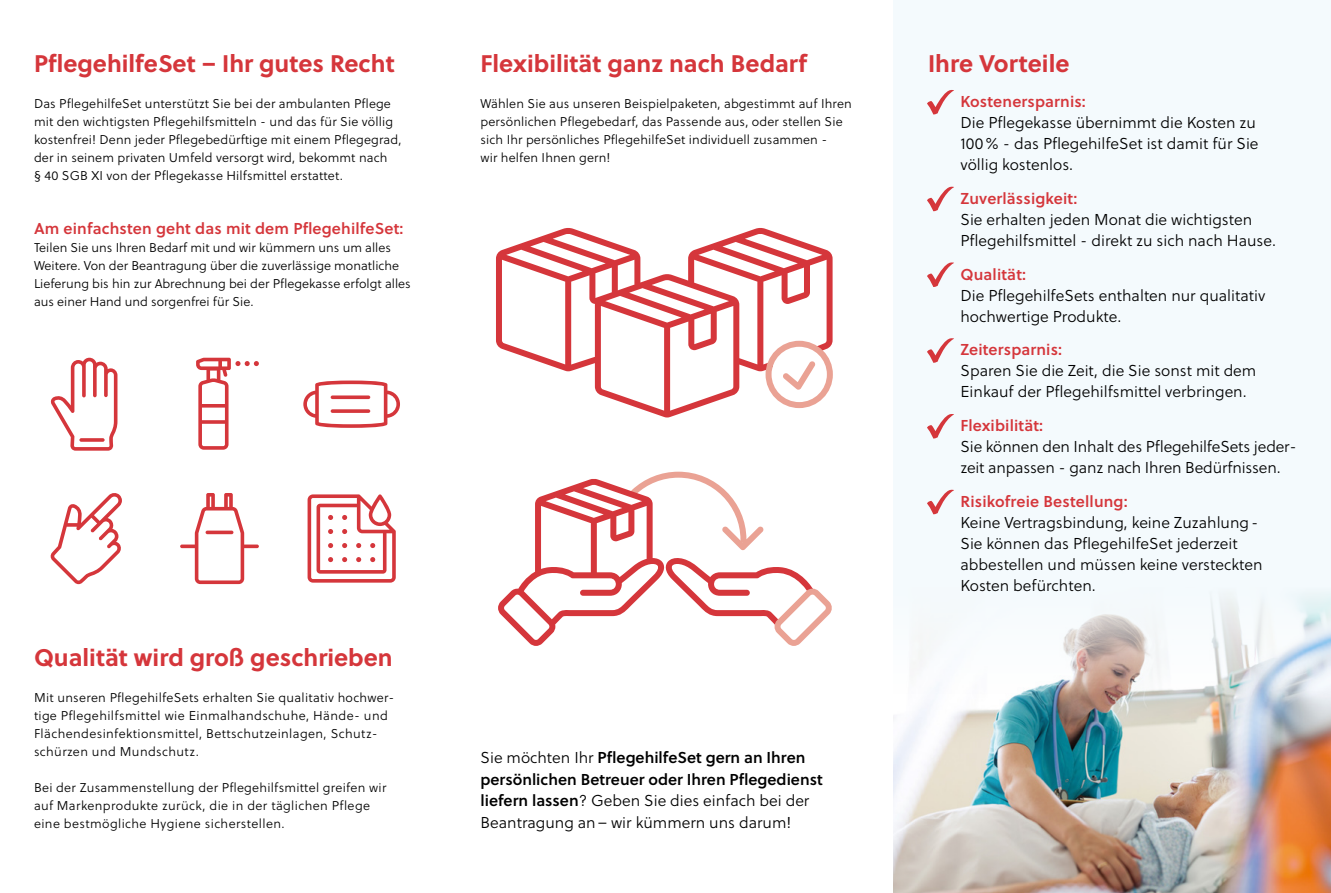
<style>
.page{position:relative;width:1331px;height:893px;background:#fff}
.page>*{position:absolute;margin:0;border:0;box-sizing:border-box;transform-origin:0 0}
.t1{font:700 24px "Soleil";color:#d5363b}
.t2{font:15.75px/21px "Soleil Lt";color:#000}
.t3{font:15.75px "Soleil Sb";letter-spacing:.01em;color:#d5363b}
.t4{font:15.75px/21.8px "Soleil Sb";color:#000}
.t5{font:12.75px/18px "Soleil Lt";letter-spacing:.01em;color:#000}
.t6{font:12.75px/18px "Soleil Lt";letter-spacing:.03em;color:#000}
.s1{font-family:"Soleil Lt"}
.s2{font-family:"Soleil Sb"}
</style>
<div class="page">
<div style="left:893px;top:0;width:438px;height:893px;background:#f4fafd"></div>
<img style="left:893px;top:596px;width:438px;height:297px">
<svg style="left:927px;top:90px;width:27px;height:25px"></svg>
<svg style="left:927px;top:187px;width:27px;height:24px"></svg>
<svg style="left:927px;top:262px;width:27px;height:25px"></svg>
<svg style="left:927px;top:338px;width:27px;height:25px"></svg>
<svg style="left:927px;top:414px;width:27px;height:25px"></svg>
<svg style="left:927px;top:490px;width:27px;height:24px"></svg>
<svg style="left:51px;top:358px;width:66px;height:93px"></svg>
<svg style="left:196px;top:358px;width:63px;height:92px"></svg>
<svg style="left:303px;top:380px;width:97px;height:48px"></svg>
<svg style="left:50px;top:493px;width:72px;height:91px"></svg>
<svg style="left:180px;top:493px;width:79px;height:91px"></svg>
<svg style="left:308px;top:494px;width:88px;height:89px"></svg>
<svg style="left:496px;top:228px;width:337px;height:189px"></svg>
<svg style="left:765px;top:341px;width:68px;height:67px"></svg>
<svg style="left:648px;top:472px;width:61px;height:7px"></svg>
<svg style="left:498px;top:479px;width:315px;height:167px"></svg>
<svg style="left:774px;top:588px;width:58px;height:58px"></svg>
<h1 class="t1" style="left:34px;top:45px;width:362px">PflegehilfeSet – Ihr gutes Recht</h1>
<p class="t5" style="left:34px;top:94px;width:369px">Das PflegehilfeSet unterstützt Sie bei der ambulanten Pflege mit den wichtigsten Pflegehilfsmitteln - und das für Sie völlig kostenfrei! Denn jeder Pflegebedürftige mit einem Pflegegrad, der in seinem privaten Umfeld versorgt wird, bekommt nach<br>§ 40 SGB XI von der Pflegekasse Hilfsmittel erstattet.</p>
<p class="t3" style="left:34px;top:216px;width:371px">Am einfachsten geht das mit dem PflegehilfeSet:</p>
<p class="t5" style="left:34px;top:238px;width:378px">Teilen Sie uns Ihren Bedarf mit und wir kümmern uns um alles Weitere. Von der Beantragung über die zuverlässige monatliche Lieferung bis hin zur Abrechnung bei der Pflegekasse erfolgt alles aus einer Hand und sorgenfrei für Sie.</p>
<h1 class="t1" style="left:480px;top:45px;width:328px">Flexibilität ganz nach Bedarf</h1>
<p class="t5" style="left:480px;top:94px;width:373px">Wählen Sie aus unseren Beispielpaketen, abgestimmt auf Ihren persönlichen Pflegebedarf, das Passende aus, oder stellen Sie sich Ihr persönliches PflegehilfeSet individuell zusammen -<br>wir helfen Ihnen gern!</p>
<h1 class="t1" style="left:34px;top:639px;width:360px">Qualität wird groß geschrieben</h1>
<p class="t6" style="left:34px;top:688px;width:362px">Mit unseren PflegehilfeSets erhalten Sie qualitativ hochwer&shy;tige Pflegehilfsmittel wie Einmalhandschuhe, Hände- und Flächendesinfektionsmittel, Bettschutzeinlagen, Schutz&shy;schürzen und Mundschutz.</p>
<p class="t6" style="left:34px;top:778px;width:354px">Bei der Zusammenstellung der Pflegehilfsmittel greifen wir auf Markenprodukte zurück, die in der täglichen Pflege eine bestmögliche Hygiene sicherstellen.</p>
<p class="t4" style="left:480px;top:746px;width:344px"><span class="s1">Sie möchten Ihr</span> PflegehilfeSet gern an Ihren persönlichen Betreuer oder Ihren Pflegedienst</p>
<p class="t2" style="left:480px;top:790px;width:330px;line-height:21.8px"><span class="s2">liefern lassen</span>? Geben Sie dies einfach bei der<br>Beantragung an – wir kümmern uns darum!</p>
<h1 class="t1" style="left:928px;top:45px;width:143px">Ihre Vorteile</h1>
<p class="t3" style="left:960px;top:89px;width:127px">Kostenersparnis:</p>
<p class="t2" style="left:960px;top:112px;width:300px">Die Pflegekasse übernimmt die Kosten zu<br>100 % - das PflegehilfeSet ist damit für Sie völlig kostenlos.</p>
<p class="t3" style="left:960px;top:186px;width:118px">Zuverlässigkeit:</p>
<p class="t2" style="left:960px;top:209px;width:317px">Sie erhalten jeden Monat die wichtigsten<br>Pflegehilfsmittel - direkt zu sich nach Hause.</p>
<p class="t3" style="left:960px;top:262px;width:67px">Qualität:</p>
<p class="t2" style="left:960px;top:284px;width:306px">Die PflegehilfeSets enthalten nur qualitativ hochwertige Produkte.</p>
<p class="t3" style="left:960px;top:338px;width:103px">Zeitersparnis:</p>
<p class="t2" style="left:960px;top:360px;width:297px">Sparen Sie die Zeit, die Sie sonst mit dem<br>Einkauf der Pflegehilfsmittel verbringen.</p>
<p class="t3" style="left:960px;top:413px;width:84px">Flexibilität:</p>
<p class="t2" style="left:960px;top:436px;width:338px">Sie können den Inhalt des PflegehilfeSets jeder&shy;zeit anpassen - ganz nach Ihren Bedürfnissen.</p>
<p class="t3" style="left:960px;top:489px;width:169px">Risikofreie Bestellung:</p>
<p class="t2" style="left:960px;top:512px;width:304px">Keine Vertragsbindung, keine Zuzahlung - Sie können das PflegehilfeSet jederzeit abbestellen und müssen keine versteckten Kosten befürchten.</p>
</div>
